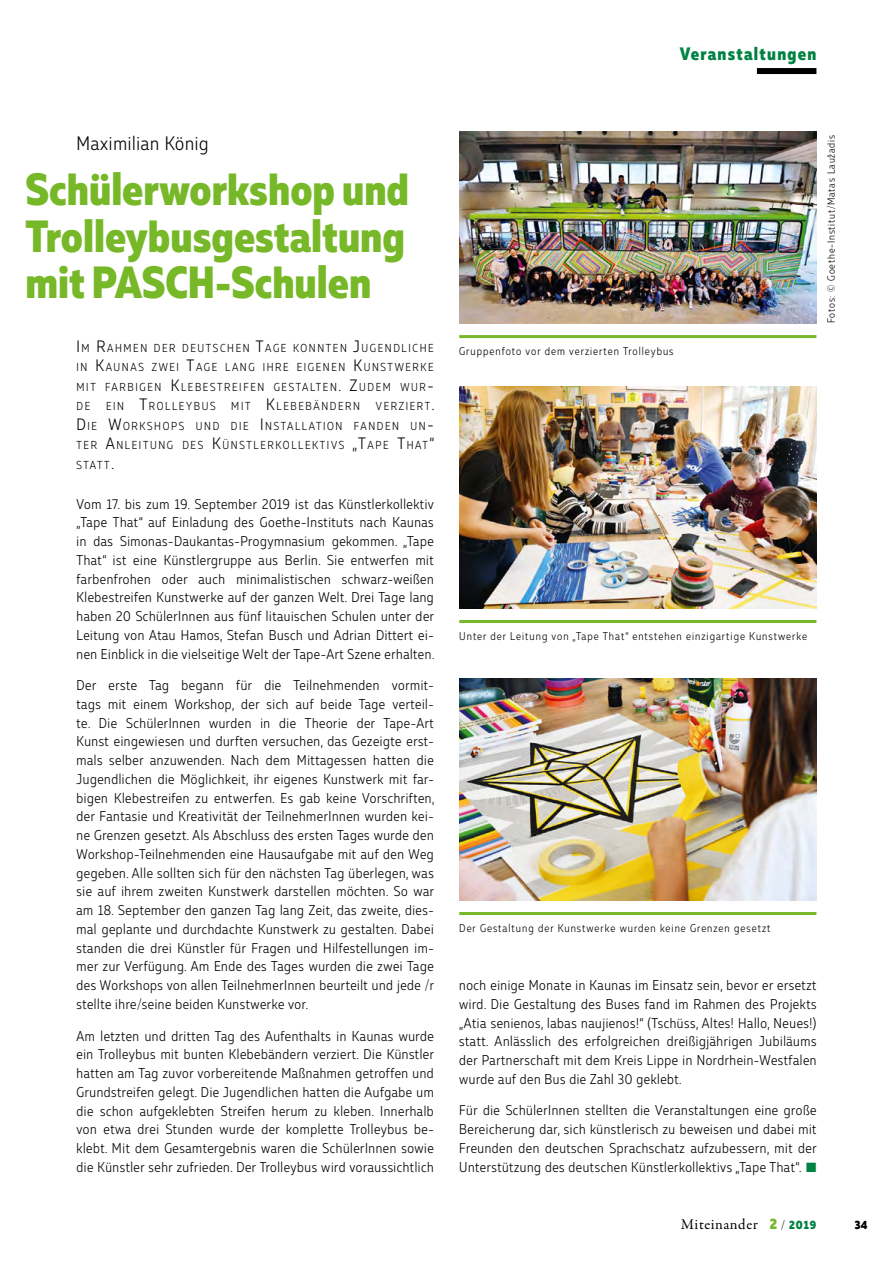
<style>
.page{position:relative;width:893px;height:1263px;background:#fff}
.page>*{position:absolute;margin:0;border:0;box-sizing:border-box;transform-origin:0 0}
.t1{font:800 45px/46.5px "Muller Narrow";color:#76b828;text-align:justify}
.t2{font:300 19.5px "Muller Narrow";letter-spacing:.04em;color:#000}
.t3{font:800 18px "Muller Narrow";letter-spacing:.07em;color:#008243}
.t4{font:15px "Garamond Premr Pro";letter-spacing:.035em;color:#000}
.t5{font:300 14.25px/18.8px "Muller Narrow";letter-spacing:.04em;color:#000;text-align:justify}
.t6{font:800 12px "Muller Narrow";color:#000}
.t7{font:300 11.55px/19.5px "Muller Narrow";letter-spacing:.145em;color:#000;text-align:justify}
.t8{font:300 11.25px "Muller Narrow";letter-spacing:.09em;color:#000}
.t9{font:300 10.5px "Muller Narrow";letter-spacing:.08em;color:#000}
.s1{font-size:16.5px}
.s2{color:#008243}
.s3{font-family:"Muller Narrow";font-weight:800;color:#76b828}
.s4{font-family:"Muller Narrow";font-weight:300;font-size:12px}
.s5{font-family:"Muller Narrow";font-weight:800;font-size:12px;color:#008243}
</style>
<div class="page">
<div style="left:757px;top:68px;width:59px;height:6px;background:#000"></div>
<img style="left:459px;top:132px;width:357px;height:191px">
<img style="left:459px;top:387px;width:357px;height:221px">
<img style="left:459px;top:679px;width:357px;height:221px">
<hr style="left:459px;top:335px;width:357px;height:3px;background:#76b828">
<hr style="left:459px;top:620px;width:357px;height:3px;background:#76b828">
<hr style="left:459px;top:912px;width:357px;height:3px;background:#76b828">
<p class="t3" style="left:680px;top:42px;width:138px">Veranstaltungen</p>
<h2 class="t2" style="left:77px;top:132px;width:134px">Maximilian König</h2>
<h1 class="t1" style="left:26px;top:167px;width:385px">Schülerworkshop und Trolleybusgestaltung mit PASCH-Schulen</h1>
<p class="t7" style="left:77px;top:338px;width:359px"><span class="s1">I</span>M <span class="s1">R</span>AHMEN DER DEUTSCHEN <span class="s1">T</span>AGE KONNTEN <span class="s1">J</span>UGENDLI CHE IN <span class="s1">K</span>AUNAS ZWEI <span class="s1">T</span>AGE LANG IHRE EI GENEN <span class="s1">K</span>UNSTWERKE MI T FARBI GEN <span class="s1">K</span>LEBESTREI FEN GESTALTEN<span class="s1">. Z</span>UDEM WUR<span class="s1">-</span>DE</p>
<p class="t7" style="left:106px;top:396px;width:111px">EIN <span class="s1">T</span>ROLLEYBUS</p>
<p class="t7" style="left:231px;top:396px;width:130px">MI T <span class="s1">K</span>LEBEBÄNDERN</p>
<p class="t7" style="left:77px;top:396px;width:359px;text-indent:299px">VERZI ERT<span class="s1">.<br>D</span>I E <span class="s1">W</span>ORKSHOPS UND DI E <span class="s1">I</span>NSTALLATION FANDEN UN<span class="s1">-</span>TER <span class="s1">A</span>NLEI TUNG DES <span class="s1">K</span>ÜNSTLERKOLLEKTI VS <span class="s1">„T</span>APE <span class="s1">T</span>HAT<span class="s1">“ </span>STATT<span class="s1">.</span></p>
<p class="t5" style="left:77px;top:494px;width:359px">Vom 17. bis zum 19. September 2019 ist das Künstlerkollektiv „Tape That“ auf Einladung des Goethe-Instituts nach Kaunas in das Simonas-Daukantas-Progymnasium gekommen. „Tape That“ ist eine Künstlergruppe aus Berlin. Sie entwerfen mit farbenfrohen oder auch minimalistischen schwarz-weißen Klebestreifen Kunstwerke auf der ganzen Welt. Drei Tage lang haben 20 SchülerInnen aus fünf litauischen Schulen unter der Leitung von Atau Hamos, Stefan Busch und Adrian Dittert ei&shy;nen Einblick in die vielseitige Welt der Tape-Art Szene erhalten.</p>
<p class="t5" style="left:77px;top:676px;width:359px">Der erste Tag begann für die Teilnehmenden vormit&shy;tags mit einem Workshop, der sich auf beide Tage verteil&shy;te. Die SchülerInnen wurden in die Theorie der Tape-Art Kunst eingewiesen und durften versuchen, das Gezeigte erst&shy;mals selber anzuwenden. Nach dem Mittagessen hatten die Jugendlichen die Möglichkeit, ihr eigenes Kunstwerk mit far&shy;bigen Klebestreifen zu entwerfen. Es gab keine Vorschriften, der Fantasie und Kreativität der TeilnehmerInnen wurden kei&shy;ne Grenzen gesetzt. Als Abschluss des ersten Tages wurde den Workshop-Teilnehmenden eine Hausaufgabe mit auf den Weg gegeben. Alle sollten sich für den nächsten Tag überlegen, was sie auf ihrem zweiten Kunstwerk darstellen möchten. So war am 18. September den ganzen Tag lang Zeit, das zweite, dies&shy;mal geplante und durchdachte Kunstwerk zu gestalten. Dabei standen die drei Künstler für Fragen und Hilfestellungen im&shy;mer zur Verfügung. Am Ende des Tages wurden die zwei Tage des Workshops von allen TeilnehmerInnen beurteilt und jede /r stellte ihre/seine beiden Kunstwerke vor.</p>
<p class="t5" style="left:77px;top:1026px;width:359px">Am letzten und dritten Tag des Aufenthalts in Kaunas wurde ein Trolleybus mit bunten Klebebändern verziert. Die Künstler hatten am Tag zuvor vorbereitende Maßnahmen getroffen und Grundstreifen gelegt. Die Jugendlichen hatten die Aufgabe um die schon aufgeklebten Streifen herum zu kleben. Innerhalb von etwa drei Stunden wurde der komplette Trolleybus be&shy;klebt. Mit dem Gesamtergebnis waren die SchülerInnen sowie die Künstler sehr zufrieden. Der Trolleybus wird voraussichtlich</p>
<p class="t8" style="left:459px;top:344px;width:216px">Gruppenfoto vor dem verzierten Trolleybus</p>
<p class="t9" style="left:825px;top:323px;width:190px;rotate:-90deg">Fotos: © Goethe-Institut/Matas Laužadis</p>
<p class="t8" style="left:459px;top:629px;width:349px">Unter der Leitung von „Tape That“ entstehen einzigartige Kunstwerke</p>
<p class="t8" style="left:459px;top:921px;width:313px">Der Gestaltung der Kunstwerke wurden keine Grenzen gesetzt</p>
<p class="t5" style="left:459px;top:976px;width:359px">noch einige Monate in Kaunas im Einsatz sein, bevor er ersetzt wird. Die Gestaltung des Buses fand im Rahmen des Projekts „Atia senienos, labas naujienos!“ (Tschüss, Altes! Hallo, Neues!) statt. Anlässlich des erfolgreichen dreißigjährigen Jubiläums der Partnerschaft mit dem Kreis Lippe in Nordrhein-Westfalen wurde auf den Bus die Zahl 30 geklebt.</p>
<p class="t5" style="left:459px;top:1101px;width:359px">Für die SchülerInnen stellten die Veranstaltungen eine große Bereicherung dar, sich künstlerisch zu beweisen und dabei mit Freunden den deutschen Sprachschatz aufzubessern, mit der Unterstützung des deutschen Künstlerkollektivs „Tape That“. <span class="s2">■</span></p>
<p class="t4" style="left:681px;top:1215px;width:137px">Miteinander <span class="s3">2</span> <span class="s4">/</span> <span class="s5">2019</span></p>
<p class="t6" style="left:855px;top:1217px;width:14px">34</p>
</div>
